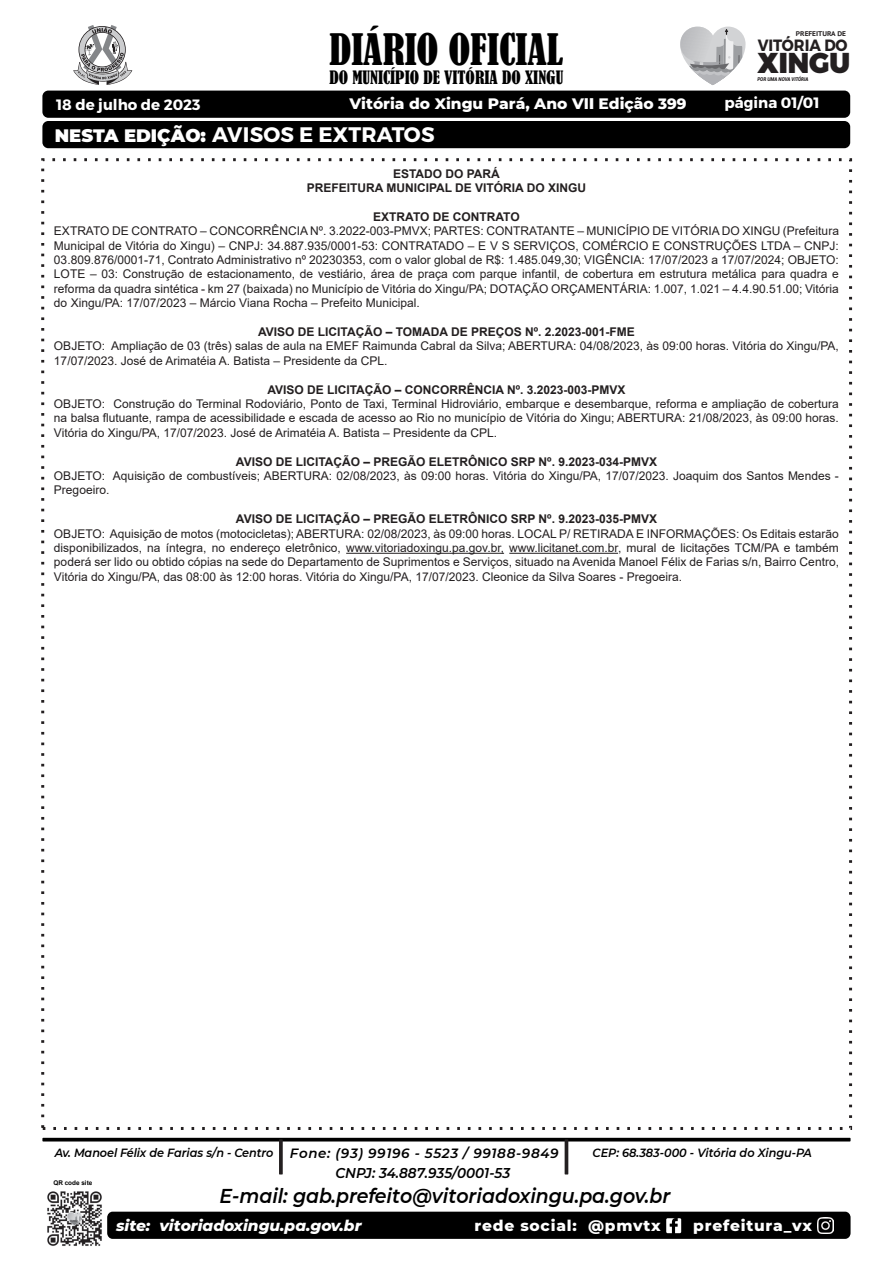
<style>
.page{position:relative;width:893px;height:1263px;background:#fff}
.page>*{position:absolute;margin:0;border:0;box-sizing:border-box;transform-origin:0 0}
.t1{font:condensed 40.65px "Bernard";color:#000}
.t2{font:900 28.65px "Montserrat";color:#231f20;scale:.95 1}
.t3{font:700 21px "Montserrat";letter-spacing:.01em;color:#fff}
.t4{font:italic 600 20.1px "Montserrat";color:#000;scale:.95 1}
.t5{font:900 18px "Montserrat";color:#fff}
.t6{font:condensed 17.25px "Bernard";color:#000}
.t7{font:700 16.35px "Montserrat";color:#231f20;scale:.91 1}
.t8{font:800 15.45px "Montserrat";color:#fff}
.t9{font:800 15.45px "Montserrat";letter-spacing:.05em;color:#fff}
.t10{font:italic 800 15.45px "Montserrat";color:#fff}
.t11{font:700 15px "Montserrat";color:#fff}
.t12{font:italic 600 14.25px "Montserrat";color:#000;scale:.95 1}
.t13{font:12px/14.4px "Arial";color:#231f20;text-align:justify}
.t14{font:700 12px/14.4px "Arial";color:#231f20;text-align:center}
.t15{font:italic 600 11.85px "Montserrat";color:#000;scale:.95 1}
.t16{font:700 6.75px "PT Sans";color:#231f20;scale:1.09 1}
.t17{font:700 6.45px "Arial";color:#000}
.t18{font:italic 900 5.25px "Roboto";color:#231f20;scale:.87 1}
.s1{font-size:15px}
.s2{font-size:13.35px}
</style>
<div class="page">
<div style="left:107px;top:1212px;width:743px;height:27px;background:#000;border-radius:6px"></div>
<hr style="left:42px;top:1138px;width:808px;height:3px;background:#000">
<svg style="left:680px;top:27px;width:65px;height:58px"></svg>
<img style="left:47px;top:1191px;width:55px;height:55px">
<div style="left:42px;top:121px;width:808px;height:27px;background:#000;border-radius:6px"></div>
<div style="left:42px;top:91px;width:808px;height:27px;background:#000;border-radius:6px"></div>
<svg style="left:73px;top:25px;width:59px;height:60px"></svg>
<svg style="left:279px;top:1139px;width:4px;height:35px"></svg>
<hr style="left:565px;top:1139px;width:3px;height:35px;background:#231f20">
<img style="left:818px;top:1218px;width:16px;height:15px">
<svg style="left:666px;top:1218px;width:15px;height:15px"></svg>
<hr style="left:346px;top:553px;width:158px;height:1px;background:#231f20">
<hr style="left:509px;top:553px;width:109px;height:1px;background:#231f20">
<h1 class="t1" style="left:329px;top:26px;width:236px">DIÁRIO OFICIAL</h1>
<h3 class="t6" style="left:330px;top:67px;width:235px">DO MUNICÍPIO DE VITÓRIA DO XINGU</h3>
<p class="t16" style="left:796px;top:29px;width:47px">PREFEITURA DE</p>
<h3 class="t7" style="left:758px;top:35px;width:100px">VITÓRIA DO</h3>
<p class="t18" style="left:757px;top:75px;width:60px">POR UMA NOVA VITÓRIA</p>
<h2 class="t2" style="left:758px;top:45px;width:99px">XINGU</h2>
<p class="t11" style="left:56px;top:95px;width:146px">18 de julho de 2023</p>
<p class="t11" style="left:725px;top:93px;width:96px">página 01/01</p>
<p class="t8" style="left:349px;top:93px;width:339px">Vitória do Xingu Pará, Ano VII Edição <span class="s1">399</span></p>
<h3 class="t3" style="left:212px;top:122px;width:224px">AVISOS E EXTRATOS</h3>
<h3 class="t5" style="left:55px;top:122px;width:153px">NESTA EDIÇÃO:</h3>
<p class="t14" style="left:307px;top:166px;width:281px">ESTADO DO PARÁ<br>PREFEITURA MUNICIPAL DE VITÓRIA DO XINGU</p>
<p class="t14" style="left:373px;top:209px;width:148px">EXTRATO DE CONTRATO</p>
<p class="t13" style="left:54px;top:224px;width:786px">EXTRATO DE CONTRATO – CONCORRÊNCIA Nº. 3.2022-003-PMVX; PARTES: CONTRATANTE – MUNICÍPIO DE VITÓRIA DO XINGU (Prefeitura Municipal de Vitória do Xingu) – CNPJ: 34.887.935/0001-53: CONTRATADO – E V S SERVIÇOS, COMÉRCIO E CONSTRUÇÕES LTDA – CNPJ:<br>03.809.876/0001-71, Contrato Administrativo nº 20230353, com o valor global de R$: 1.485.049,30; VIGÊNCIA: 17/07/2023 a 17/07/2024; OBJETO:<br>LOTE – 03: Construção de estacionamento, de vestiário, área de praça com parque infantil, de cobertura em estrutura metálica para quadra e reforma da quadra sintética - km 27 (baixada) no Município de Vitória do Xingu/PA; DOTAÇÃO ORÇAMENTÁRIA: 1.007, 1.021 – 4.4.90.51.00; Vitória do Xingu/PA: 17/07/2023 – Márcio Viana Rocha – Prefeito Municipal.</p>
<p class="t14" style="left:258px;top:325px;width:378px">AVISO DE LICITAÇÃO – TOMADA DE PREÇOS Nº. 2.2023-001-FME</p>
<p class="t13" style="left:54px;top:339px;width:786px">OBJETO: Ampliação de 03 (três) salas de aula na EMEF Raimunda Cabral da Silva; ABERTURA: 04/08/2023, às 09:00 horas. Vitória do Xingu/PA,<br>17/07/2023. José de Arimatéia A. Batista – Presidente da CPL.</p>
<p class="t14" style="left:267px;top:382px;width:360px">AVISO DE LICITAÇÃO – CONCORRÊNCIA Nº. 3.2023-003-PMVX</p>
<p class="t13" style="left:54px;top:396px;width:786px">OBJETO: Construção do Terminal Rodoviário, Ponto de Taxi, Terminal Hidroviário, embarque e desembarque, reforma e ampliação de cobertura na balsa flutuante, rampa de acessibilidade e escada de acesso ao Rio no município de Vitória do Xingu; ABERTURA: 21/08/2023, às 09:00 horas.<br>Vitória do Xingu/PA, 17/07/2023. José de Arimatéia A. Batista – Presidente da CPL.</p>
<p class="t14" style="left:236px;top:454px;width:423px">AVISO DE LICITAÇÃO – PREGÃO ELETRÔNICO SRP Nº. 9.2023-034-PMVX</p>
<p class="t13" style="left:54px;top:468px;width:786px">OBJETO: Aquisição de combustíveis; ABERTURA: 02/08/2023, às 09:00 horas. Vitória do Xingu/PA, 17/07/2023. Joaquim dos Santos Mendes -<br>Pregoeiro.</p>
<p class="t14" style="left:236px;top:512px;width:423px">AVISO DE LICITAÇÃO – PREGÃO ELETRÔNICO SRP Nº. 9.2023-035-PMVX</p>
<p class="t13" style="left:54px;top:526px;width:786px">OBJETO: Aquisição de motos (motocicletas); ABERTURA: 02/08/2023, às 09:00 horas. LOCAL P/ RETIRADA E INFORMAÇÕES: Os Editais estarão disponibilizados, na íntegra, no endereço eletrônico, www.vitoriadoxingu.pa.gov.br, www.licitanet.com.br, mural de licitações TCM/PA e também poderá ser lido ou obtido cópias na sede do Departamento de Suprimentos e Serviços, situado na Avenida Manoel Félix de Farias s/n, Bairro Centro, Vitória do Xingu/PA, das 08:00 às 12:00 horas. Vitória do Xingu/PA, 17/07/2023. Cleonice da Silva Soares - Pregoeira.</p>
<p class="t15" style="left:55px;top:1144px;width:532px">Av. Manoel Félix de Farias s/n - Centro <span class="s2">Fone: (93) 99196 - 5523 / 99188-9849</span></p>
<p class="t15" style="left:592px;top:1144px;width:232px">CEP: 68.383-000 - Vitória do Xingu-PA</p>
<p class="t12" style="left:335px;top:1163px;width:185px">CNPJ: 34.887.935/0001-53</p>
<h3 class="t4" style="left:220px;top:1182px;width:476px">E-mail: gab.prefeito@vitoriadoxingu.pa.gov.br</h3>
<p class="t10" style="left:116px;top:1214px;width:247px">site: vitoriadoxingu.pa.gov.br</p>
<p class="t9" style="left:474px;top:1214px;width:188px">rede social: @pmvtx</p>
<p class="t9" style="left:693px;top:1214px;width:120px">prefeitura_vx</p>
<p class="t17" style="left:53px;top:1178px;width:40px">QR code site</p>
</div>
